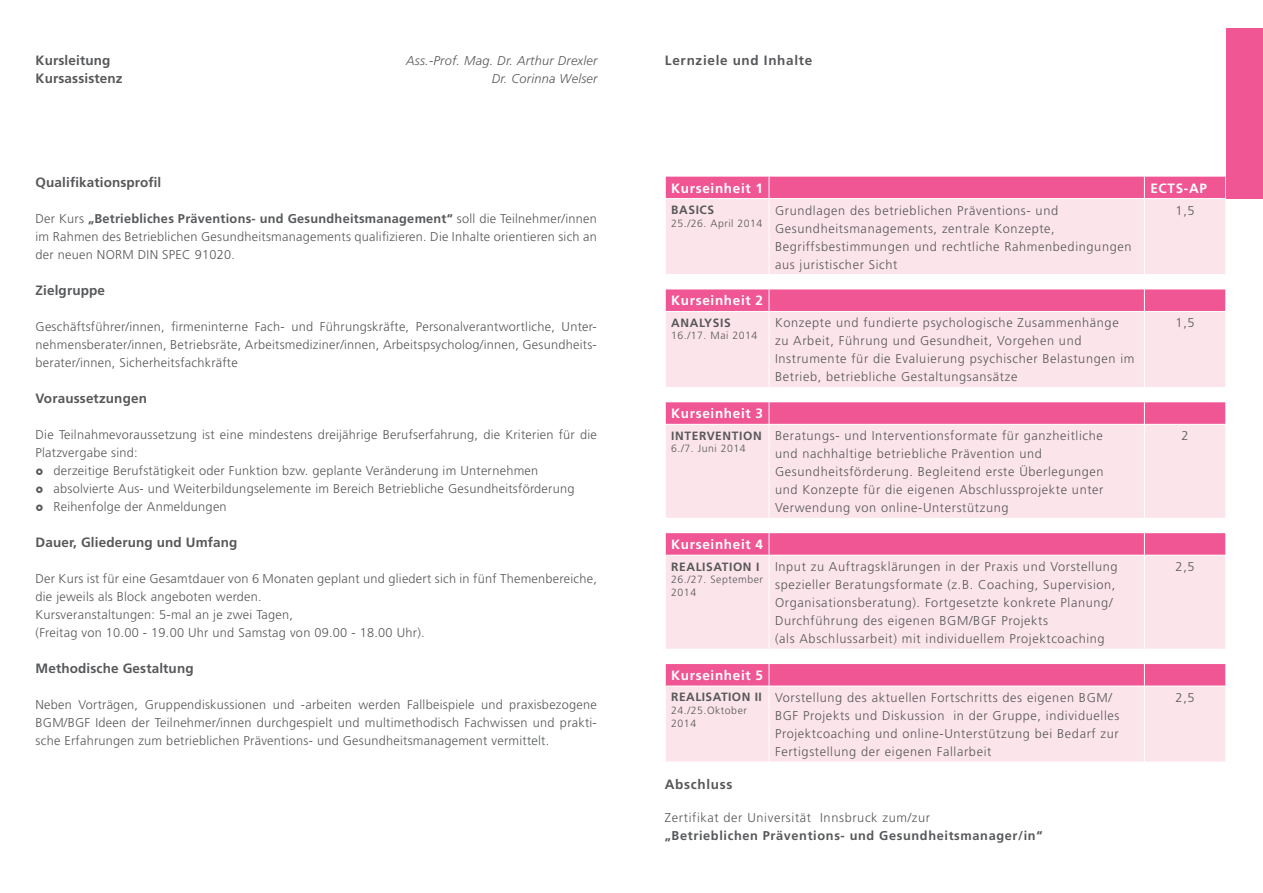
<style>
.page{position:relative;width:1263px;height:893px;background:#fff}
.page>*{position:absolute;margin:0;border:0;box-sizing:border-box;transform-origin:0 0}
.t1{font:700 13.5px "Frutiger";letter-spacing:.01em;color:#57585a}
.t2{font:700 13.5px "Frutiger";letter-spacing:.05em;color:#fff}
.t3{font:700 13.5px "Frutiger";letter-spacing:.05em;color:#57585a}
.t4{font:300 12.75px/18px "Frutiger";letter-spacing:.05em;color:#57585a}
.t5{font:300 12.75px/18px "Frutiger";letter-spacing:.02em;color:#57585a}
.t6{font:700 12.75px "Frutiger";letter-spacing:.05em;color:#57585a}
.t7{font:italic 300 12.75px "Frutiger";letter-spacing:.02em;color:#57585a}
.t8{font:700 12px "Frutiger";letter-spacing:.05em;color:#57585a}
.t9{font:300 10.5px/12.6px "Frutiger";letter-spacing:.05em;color:#57585a}
.s1{font-weight:700}
</style>
<div class="page">
<div style="left:666px;top:177px;width:559px;height:21px;background:#f05594"></div>
<svg style="left:666px;top:199px;width:559px;height:563px;background:#fad2e0"></svg>
<svg style="left:666px;top:275px;width:559px;height:388px;background:#facfdf"></svg>
<svg style="left:665px;top:176px;width:1px;height:22px"></svg>
<svg style="left:769px;top:176px;width:1px;height:22px"></svg>
<svg style="left:1144px;top:176px;width:1px;height:22px"></svg>
<svg style="left:1225px;top:176px;width:1px;height:22px"></svg>
<hr style="left:665px;top:289px;width:104px;height:1px;background:#fff">
<svg style="left:665px;top:289px;width:1px;height:22px"></svg>
<hr style="left:769px;top:289px;width:375px;height:1px;background:#fff">
<svg style="left:769px;top:289px;width:1px;height:22px"></svg>
<hr style="left:1144px;top:289px;width:82px;height:1px;background:#fff">
<svg style="left:1144px;top:275px;width:1px;height:36px"></svg>
<svg style="left:1225px;top:289px;width:1px;height:22px"></svg>
<hr style="left:665px;top:401px;width:104px;height:1px;background:#fff">
<svg style="left:665px;top:402px;width:1px;height:22px"></svg>
<hr style="left:769px;top:401px;width:375px;height:1px;background:#fff">
<svg style="left:769px;top:402px;width:1px;height:22px"></svg>
<hr style="left:1144px;top:401px;width:82px;height:1px;background:#fff">
<svg style="left:1144px;top:388px;width:1px;height:36px"></svg>
<svg style="left:1225px;top:402px;width:1px;height:22px"></svg>
<hr style="left:665px;top:532px;width:104px;height:1px;background:#fff">
<svg style="left:665px;top:533px;width:1px;height:22px"></svg>
<hr style="left:769px;top:532px;width:375px;height:1px;background:#fff">
<svg style="left:769px;top:533px;width:1px;height:22px"></svg>
<hr style="left:1144px;top:532px;width:82px;height:1px;background:#fff">
<svg style="left:1144px;top:519px;width:1px;height:36px"></svg>
<svg style="left:1225px;top:533px;width:1px;height:22px"></svg>
<hr style="left:665px;top:663px;width:104px;height:1px;background:#fff">
<svg style="left:665px;top:664px;width:1px;height:22px"></svg>
<hr style="left:769px;top:663px;width:375px;height:1px;background:#fff">
<svg style="left:769px;top:664px;width:1px;height:22px"></svg>
<hr style="left:1144px;top:663px;width:82px;height:1px;background:#fff">
<svg style="left:1144px;top:650px;width:1px;height:36px"></svg>
<svg style="left:1225px;top:664px;width:1px;height:22px"></svg>
<hr style="left:665px;top:274px;width:104px;height:1px;background:#fff">
<hr style="left:665px;top:311px;width:104px;height:1px;background:#fff">
<hr style="left:665px;top:387px;width:104px;height:1px;background:#fff">
<hr style="left:665px;top:424px;width:104px;height:1px;background:#fff">
<hr style="left:665px;top:518px;width:104px;height:1px;background:#fff">
<hr style="left:665px;top:555px;width:104px;height:1px;background:#fff">
<hr style="left:665px;top:649px;width:104px;height:1px;background:#fff">
<hr style="left:665px;top:686px;width:104px;height:1px;background:#fff">
<hr style="left:769px;top:199px;width:1px;height:75px;background:#fff">
<hr style="left:1144px;top:199px;width:1px;height:75px;background:#fff">
<hr style="left:769px;top:274px;width:375px;height:1px;background:#fff">
<hr style="left:1144px;top:274px;width:82px;height:1px;background:#fff">
<hr style="left:769px;top:311px;width:375px;height:1px;background:#fff">
<hr style="left:769px;top:312px;width:1px;height:75px;background:#fff">
<hr style="left:1144px;top:311px;width:82px;height:1px;background:#fff">
<hr style="left:1144px;top:312px;width:1px;height:75px;background:#fff">
<hr style="left:769px;top:387px;width:375px;height:1px;background:#fff">
<hr style="left:1144px;top:387px;width:82px;height:1px;background:#fff">
<hr style="left:769px;top:424px;width:375px;height:1px;background:#fff">
<hr style="left:769px;top:425px;width:1px;height:93px;background:#fff">
<hr style="left:1144px;top:424px;width:82px;height:1px;background:#fff">
<hr style="left:1144px;top:425px;width:1px;height:93px;background:#fff">
<hr style="left:769px;top:518px;width:375px;height:1px;background:#fff">
<hr style="left:1144px;top:518px;width:82px;height:1px;background:#fff">
<hr style="left:769px;top:555px;width:375px;height:1px;background:#fff">
<hr style="left:769px;top:556px;width:1px;height:93px;background:#fff">
<hr style="left:1144px;top:555px;width:82px;height:1px;background:#fff">
<hr style="left:1144px;top:556px;width:1px;height:93px;background:#fff">
<hr style="left:769px;top:649px;width:375px;height:1px;background:#fff">
<hr style="left:1144px;top:649px;width:82px;height:1px;background:#fff">
<hr style="left:769px;top:686px;width:375px;height:1px;background:#fff">
<hr style="left:769px;top:686px;width:1px;height:76px;background:#fff">
<hr style="left:1144px;top:686px;width:82px;height:1px;background:#fff">
<hr style="left:1144px;top:686px;width:1px;height:76px;background:#fff">
<div style="left:1227px;top:28px;width:36px;height:170px;background:#f05594"></div>
<p class="t1" style="left:36px;top:52px;width:76px">Kursleitung</p>
<p class="t7" style="left:406px;top:53px;width:193px">Ass.-Prof. Mag. Dr. Arthur Drexler</p>
<p class="t1" style="left:36px;top:70px;width:89px">Kursassistenz</p>
<p class="t7" style="left:492px;top:71px;width:107px">Dr. Corinna Welser</p>
<p class="t1" style="left:36px;top:174px;width:127px">Qualifikationsprofil</p>
<p class="t4" style="left:36px;top:209px;width:563px;text-align:justify">Der Kurs <span class="s1">„Betriebliches Präventions- und Gesundheitsmanagement“</span> soll die Teilnehmer/innen im Rahmen des Betrieblichen Gesundheitsmanagements qualifizieren. Die Inhalte orientieren sich an der neuen NORM DIN SPEC 91020.</p>
<p class="t1" style="left:36px;top:282px;width:71px">Zielgruppe</p>
<p class="t4" style="left:36px;top:317px;width:563px;text-align:justify">Geschäftsführer/innen, firmeninterne Fach- und Führungskräfte, Personalverantwortliche, Unter&shy;nehmensberater/innen, Betriebsräte, Arbeitsmediziner/innen, Arbeitspsycholog/innen, Gesundheits&shy;berater/innen, Sicherheitsfachkräfte</p>
<p class="t1" style="left:36px;top:390px;width:113px">Voraussetzungen</p>
<p class="t5" style="left:36px;top:425px;width:563px">Die Teilnahmevoraussetzung ist eine mindestens dreijährige Berufserfahrung, die Kriterien für die</p>
<p class="t5" style="left:36px;top:443px;width:104px">Platzvergabe sind:</p>
<p class="t5" style="left:54px;top:461px;width:486px">derzeitige Berufstätigkeit oder Funktion bzw. geplante Veränderung im Unternehmen</p>
<p class="t5" style="left:54px;top:479px;width:522px">absolvierte Aus- und Weiterbildungselemente im Bereich Betriebliche Gesundheitsförderung</p>
<p class="t5" style="left:54px;top:497px;width:175px">Reihenfolge der Anmeldungen</p>
<p class="t1" style="left:36px;top:534px;width:203px">Dauer, Gliederung und Umfang</p>
<p class="t5" style="left:36px;top:569px;width:563px">Der Kurs ist für eine Gesamtdauer von 6 Monaten geplant und gliedert sich in fünf Themenbereiche, die jeweils als Block angeboten werden.<br>Kursveranstaltungen: 5-mal an je zwei Tagen,<br>(Freitag von 10.00 - 19.00 Uhr und Samstag von 09.00 - 18.00 Uhr).</p>
<p class="t1" style="left:36px;top:660px;width:160px">Methodische Gestaltung</p>
<p class="t4" style="left:36px;top:695px;width:563px;text-align:justify">Neben Vorträgen, Gruppendiskussionen und -arbeiten werden Fallbeispiele und praxisbezogene BGM/BGF Ideen der Teilnehmer/innen durchgespielt und multimethodisch Fachwissen und prakti&shy;sche Erfahrungen zum betrieblichen Präventions- und Gesundheitsmanagement vermittelt.</p>
<p class="t3" style="left:665px;top:52px;width:149px">Lernziele und Inhalte</p>
<p class="t2" style="left:671px;top:180px;width:93px">Kurseinheit 1</p>
<p class="t2" style="left:1150px;top:180px;width:58px">ECTS-AP</p>
<p class="t8" style="left:671px;top:203px;width:45px">BASICS</p>
<p class="t9" style="left:671px;top:217px;width:93px">25./26. April 2014</p>
<p class="t4" style="left:775px;top:201px;width:358px">Grundlagen des betrieblichen Präventions- und Gesundheitsmanagements, zentrale Konzepte, Begriffsbestimmungen und rechtliche Rahmenbedingungen aus juristischer Sicht</p>
<p class="t4" style="left:1175px;top:201px;width:20px">1,5</p>
<p class="t2" style="left:671px;top:293px;width:93px">Kurseinheit 2</p>
<p class="t8" style="left:671px;top:316px;width:61px">ANALYSIS</p>
<p class="t9" style="left:671px;top:329px;width:88px">16./17. Mai 2014</p>
<p class="t2" style="left:671px;top:406px;width:93px">Kurseinheit 3</p>
<p class="t8" style="left:671px;top:428px;width:92px">INTERVENTION</p>
<p class="t9" style="left:671px;top:442px;width:76px">6./7. Juni 2014</p>
<p class="t2" style="left:671px;top:537px;width:93px">Kurseinheit 4</p>
<p class="t8" style="left:671px;top:559px;width:90px">REALISATION I</p>
<p class="t9" style="left:671px;top:573px;width:93px">26./27. September<br>2014</p>
<p class="t2" style="left:671px;top:667px;width:93px">Kurseinheit 5</p>
<p class="t8" style="left:671px;top:690px;width:92px">REALISATION II</p>
<p class="t9" style="left:671px;top:704px;width:77px">24./25.Oktober<br>2014</p>
<p class="t4" style="left:775px;top:314px;width:361px">Konzepte und fundierte psychologische Zusammenhänge zu Arbeit, Führung und Gesundheit, Vorgehen und Instrumente für die Evaluierung psychischer Belastungen im Betrieb, betriebliche Gestaltungsansätze</p>
<p class="t4" style="left:1175px;top:314px;width:20px">1,5</p>
<p class="t4" style="left:775px;top:427px;width:330px">Beratungs- und Interventionsformate für ganzheitliche und nachhaltige betriebliche Prävention und Gesundheitsförderung. Begleitend erste Überlegungen und Konzepte für die eigenen Abschlussprojekte unter Verwendung von online-Unterstützung</p>
<p class="t4" style="left:1181px;top:427px;width:9px">2</p>
<p class="t4" style="left:775px;top:558px;width:344px">Input zu Auftragsklärungen in der Praxis und Vorstellung spezieller Beratungsformate (z.B. Coaching, Supervision, Organisationsberatung). Fortgesetzte konkrete Planung/ Durchführung des eigenen BGM/BGF Projekts<br>(als Abschlussarbeit) mit individuellem Projektcoaching</p>
<p class="t4" style="left:1175px;top:558px;width:20px">2,5</p>
<p class="t4" style="left:775px;top:689px;width:346px">Vorstellung des aktuellen Fortschritts des eigenen BGM/ BGF Projekts und Diskussion in der Gruppe, individuelles Projektcoaching und online-Unterstützung bei Bedarf zur Fertigstellung der eigenen Fallarbeit</p>
<p class="t4" style="left:1175px;top:689px;width:20px">2,5</p>
<p class="t3" style="left:665px;top:777px;width:69px">Abschluss</p>
<p class="t4" style="left:665px;top:809px;width:267px">Zertifikat der Universität Innsbruck zum/zur</p>
<p class="t6" style="left:665px;top:828px;width:379px">„Betrieblichen Präventions- und Gesundheitsmanager/in“</p>
</div>
